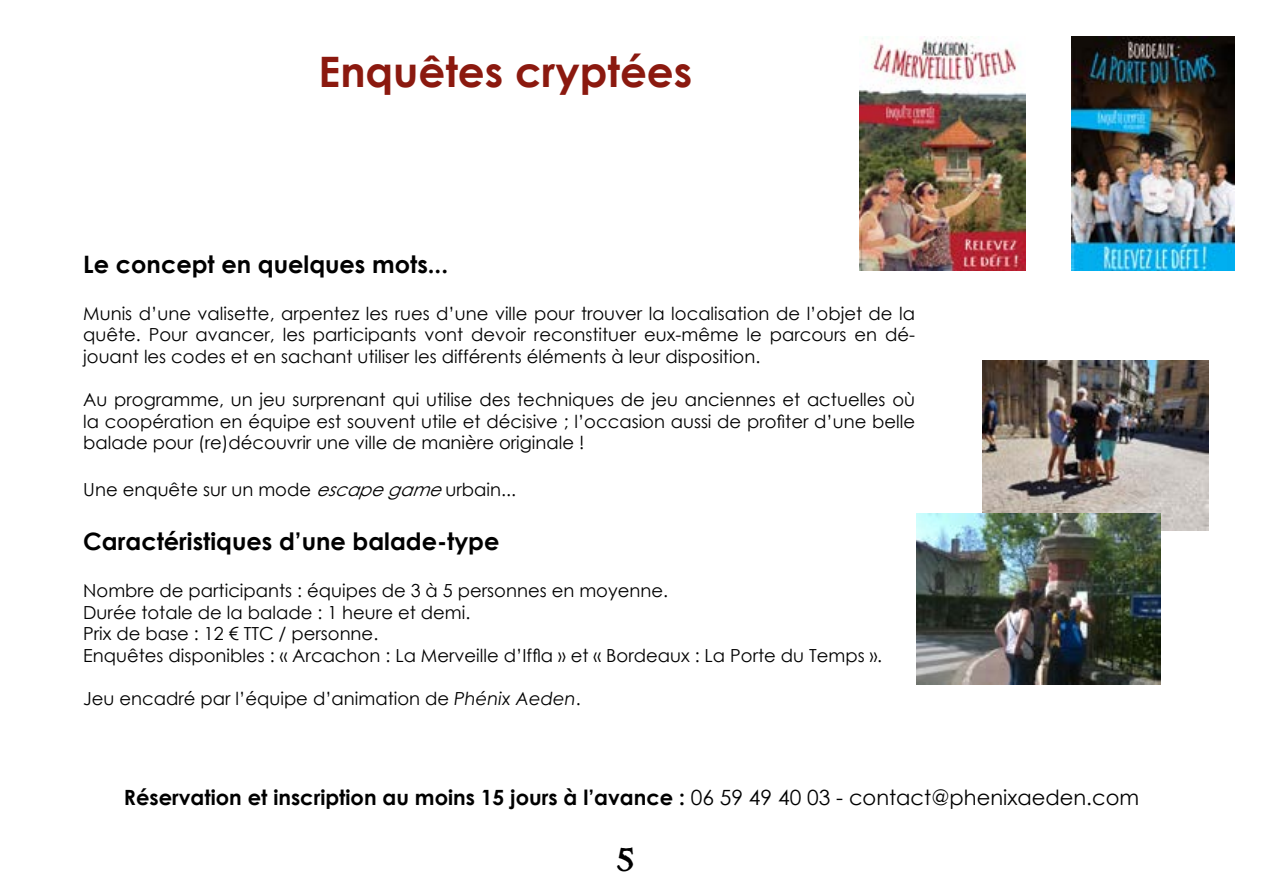
<style>
.page{position:relative;width:1263px;height:893px;background:#fff}
.page>*{position:absolute;margin:0;border:0;box-sizing:border-box;transform-origin:0 0}
.t1{font:700 42px "Century Gothic";color:#8b190f}
.t2{font:36px "Piecesof Eight";color:#000}
.t3{font:700 24px "Century Gothic";color:#000}
.t4{font:700 21px "Century Gothic";color:#000}
.t5{font:18px/21.6px "Century Gothic";color:#000;text-align:justify}
.s1{font-style:italic}
.s2{font-weight:400}
</style>
<div class="page">
<img style="left:860px;top:36px;width:165px;height:234px">
<img style="left:1071px;top:36px;width:164px;height:234px">
<img style="left:982px;top:360px;width:227px;height:170px">
<img style="left:916px;top:514px;width:245px;height:170px">
<h1 class="t1" style="left:318px;top:40px;width:375px">Enquêtes cryptées</h1>
<h3 class="t3" style="left:83px;top:246px;width:366px">Le concept en quelques mots...</h3>
<p class="t5" style="left:83px;top:302px;width:833px">Munis d’une valisette, arpentez les rues d’une ville pour trouver la localisation de l’objet de la quête. Pour avancer, les participants vont devoir reconstituer eux-même le parcours en dé&shy;jouant les codes et en sachant utiliser les différents éléments à leur disposition.</p>
<p class="t5" style="left:83px;top:389px;width:833px">Au programme, un jeu surprenant qui utilise des techniques de jeu anciennes et actuelles où la coopération en équipe est souvent utile et décisive ; l’occasion aussi de profiter d’une belle balade pour (re)découvrir une ville de manière originale !</p>
<p class="t5" style="left:83px;top:479px;width:434px">Une enquête sur un mode <span class="s1">escapegame</span>urbain...</p>
<h3 class="t3" style="left:83px;top:523px;width:418px">Caractéristiques d’une balade-type</h3>
<p class="t5" style="left:83px;top:579px;width:800px;text-align:left">Nombre de participants : équipes de 3 à 5 personnes en moyenne.<br>Durée totale de la balade : 1 heure et demi.<br>Prix de base : 12 € TTC / personne.<br>Enquêtes disponibles : « Arcachon : La Merveille d’Iffla » et « Bordeaux : La Porte du Temps ».</p>
<p class="t5" style="left:83px;top:687px;width:499px">Jeu encadré par l’équipe d’animation de <span class="s1">Phénix Aeden</span>.</p>
<p class="t4" style="left:124px;top:781px;width:1017px">Réservation et inscription au moins 15 jours à l’avance : <span class="s2">06 59 49 40 03 - contact@phenixaeden.com</span></p>
<h2 class="t2" style="left:617px;top:841px;width:18px">5</h2>
</div>
